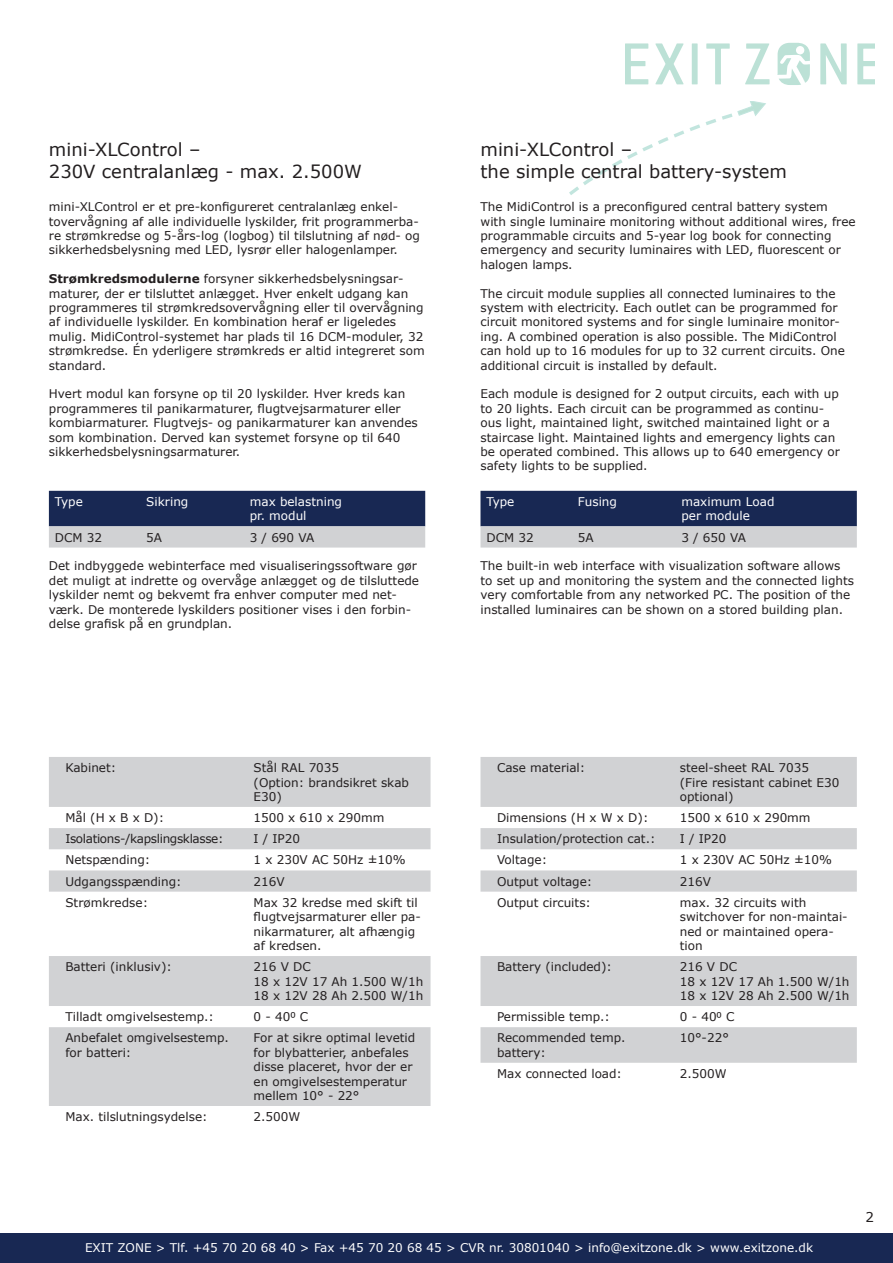
<style>
.page{position:relative;width:893px;height:1263px;background:#fff}
.page>*{position:absolute;margin:0;border:0;box-sizing:border-box;transform-origin:0 0}
.t1{font:18px/21.6px "Verdana";color:#231f20}
.t2{font:13.5px "Verdana";color:#231f20}
.t3{font:12px/14.4px "Verdana";color:#231f20}
.t4{font:12px/14.4px "Verdana";color:#fff}
.t5{font:12px "Verdana";letter-spacing:-.03em;color:#231f20}
.s1{font-weight:700}
</style>
<div class="page">
<svg style="left:625px;top:43px;width:23px;height:41px"></svg>
<svg style="left:655px;top:43px;width:28px;height:41px"></svg>
<div style="left:692px;top:43px;width:6px;height:41px;background:#bce1d6"></div>
<svg style="left:706px;top:43px;width:24px;height:41px"></svg>
<svg style="left:745px;top:43px;width:24px;height:41px"></svg>
<svg style="left:820px;top:43px;width:27px;height:41px"></svg>
<svg style="left:857px;top:43px;width:17px;height:41px"></svg>
<svg style="left:778px;top:43px;width:32px;height:42px"></svg>
<svg style="left:737px;top:101px;width:29px;height:15px"></svg>
<div style="left:0;top:1233px;width:893px;height:30px;background:#182853"></div>
<svg style="left:49px;top:491px;width:376px;height:56px;background:#5d6783"></svg>
<svg style="left:480px;top:491px;width:377px;height:56px;background:#5d6783"></svg>
<svg style="left:49px;top:757px;width:382px;height:349px;fill:#d1d2d4"></svg>
<svg style="left:480px;top:757px;width:377px;height:306px;fill:#d1d2d4"></svg>
<p class="t1" style="left:49px;top:139px;width:315px">mini-XLControl –<br>230V centralanlæg - max. 2.500W</p>
<p class="t1" style="left:480px;top:139px;width:308px">mini-XLControl –<br>the simple central battery-system</p>
<p class="t3" style="left:49px;top:199px;width:373px">mini-XLControl er et pre-konfigureret centralanlæg enkel&shy;tovervågning af alle individuelle lyskilder, frit programmerba&shy;re strømkredse og 5-års-log (logbog) til tilslutning af nød- og sikkerhedsbelysning med LED, lysrør eller halogenlamper.</p>
<p class="t3" style="left:49px;top:271px;width:377px"><span class="s1">Strømkredsmodulerne</span> forsyner sikkerhedsbelysningsar&shy;maturer, der er tilsluttet anlægget. Hver enkelt udgang kan programmeres til strømkredsovervågning eller til overvågning af individuelle lyskilder. En kombination heraf er ligeledes mulig. MidiControl-systemet har plads til 16 DCM-moduler, 32 strømkredse. Én yderligere strømkreds er altid integreret som standard.</p>
<p class="t3" style="left:49px;top:387px;width:370px">Hvert modul kan forsyne op til 20 lyskilder. Hver kreds kan programmeres til panikarmaturer, flugtvejsarmaturer eller kombiarmaturer. Flugtvejs- og panikarmaturer kan anvendes som kombination. Derved kan systemet forsyne op til 640 sikkerhedsbelysningsarmaturer.</p>
<p class="t4" style="left:55px;top:494px;width:29px">Type</p>
<p class="t4" style="left:146px;top:494px;width:44px">Sikring</p>
<p class="t4" style="left:250px;top:494px;width:94px">max belastning pr. modul</p>
<p class="t3" style="left:55px;top:530px;width:49px">DCM 32</p>
<p class="t3" style="left:146px;top:530px;width:17px">5A</p>
<p class="t3" style="left:250px;top:530px;width:66px">3 / 690 VA</p>
<p class="t3" style="left:49px;top:559px;width:372px">Det indbyggede webinterface med visualiseringssoftware gør det muligt at indrette og overvåge anlægget og de tilsluttede lyskilder nemt og bekvemt fra enhver computer med net&shy;værk. De monterede lyskilders positioner vises i den forbin&shy;delse grafisk på en grundplan.</p>
<p class="t3" style="left:480px;top:199px;width:377px">The MidiControl is a preconfigured central battery system with single luminaire monitoring without additional wires, free programmable circuits and 5-year log book for connecting emergency and security luminaires with LED, fluorescent or halogen lamps.</p>
<p class="t3" style="left:480px;top:286px;width:366px">The circuit module supplies all connected luminaires to the system with electricity. Each outlet can be programmed for circuit monitored systems and for single luminaire monitor&shy;ing. A combined operation is also possible. The MidiControl can hold up to 16 modules for up to 32 current circuits. One additional circuit is installed by default.</p>
<p class="t3" style="left:480px;top:387px;width:361px">Each module is designed for 2 output circuits, each with up to 20 lights. Each circuit can be programmed as continu&shy;ous light, maintained light, switched maintained light or a staircase light. Maintained lights and emergency lights can be operated combined. This allows up to 640 emergency or safety lights to be supplied.</p>
<p class="t4" style="left:486px;top:494px;width:29px">Type</p>
<p class="t4" style="left:578px;top:494px;width:41px">Fusing</p>
<p class="t4" style="left:681px;top:494px;width:95px">maximum Load per module</p>
<p class="t3" style="left:486px;top:530px;width:49px">DCM 32</p>
<p class="t3" style="left:578px;top:530px;width:17px">5A</p>
<p class="t3" style="left:681px;top:530px;width:66px">3 / 650 VA</p>
<p class="t3" style="left:480px;top:559px;width:375px">The built-in web interface with visualization software allows to set up and monitoring the system and the connected lights very comfortable from any networked PC. The position of the installed luminaires can be shown on a stored building plan.</p>
<p class="t3" style="left:65px;top:760px;width:52px">Kabinet:</p>
<p class="t3" style="left:254px;top:760px;width:157px">Stål RAL 7035<br>(Option: brandsikret skab<br>E30)</p>
<p class="t3" style="left:65px;top:810px;width:100px">Mål (H x B x D):</p>
<p class="t3" style="left:254px;top:810px;width:132px">1500 x 610 x 290mm</p>
<p class="t5" style="left:65px;top:831px;width:160px">Isolations-/kapslingsklasse:</p>
<p class="t3" style="left:254px;top:831px;width:48px">I / IP20</p>
<p class="t3" style="left:65px;top:853px;width:86px">Netspænding:</p>
<p class="t3" style="left:254px;top:853px;width:154px">1 x 230V AC 50Hz ±10%</p>
<p class="t3" style="left:65px;top:874px;width:118px">Udgangsspænding:</p>
<p class="t3" style="left:254px;top:874px;width:33px">216V</p>
<p class="t3" style="left:65px;top:895px;width:84px">Strømkredse:</p>
<p class="t3" style="left:254px;top:895px;width:169px">Max 32 kredse med skift til flugtvejsarmaturer eller pa&shy;nikarmaturer, alt afhængig af kredsen.</p>
<p class="t3" style="left:65px;top:959px;width:108px">Batteri (inklusiv):</p>
<p class="t3" style="left:254px;top:959px;width:59px">216 V DC</p>
<p class="t3" style="left:254px;top:974px;width:171px">18 x 12V 17 Ah 1.500 W/1h</p>
<p class="t3" style="left:254px;top:988px;width:171px">18 x 12V 28 Ah 2.500 W/1h</p>
<p class="t3" style="left:65px;top:1009px;width:150px">Tilladt omgivelsestemp.:</p>
<p class="t3" style="left:254px;top:1009px;width:56px">0 - 400 C</p>
<p class="t3" style="left:65px;top:1031px;width:165px">Anbefalet omgivelsestemp. for batteri:</p>
<p class="t3" style="left:254px;top:1031px;width:163px">For at sikre optimal levetid for blybatterier, anbefales disse placeret, hvor der er en omgivelsestemperatur mellem 10° - 22°</p>
<p class="t3" style="left:65px;top:1109px;width:144px">Max. tilslutningsydelse:</p>
<p class="t3" style="left:254px;top:1109px;width:48px">2.500W</p>
<p class="t3" style="left:497px;top:760px;width:90px">Case material:</p>
<p class="t3" style="left:680px;top:760px;width:161px">steel-sheet RAL 7035 (Fire resistant cabinet E30 optional)</p>
<p class="t3" style="left:497px;top:810px;width:153px">Dimensions (H x W x D):</p>
<p class="t3" style="left:680px;top:810px;width:132px">1500 x 610 x 290mm</p>
<p class="t3" style="left:497px;top:831px;width:160px">Insulation/protection cat.:</p>
<p class="t3" style="left:680px;top:831px;width:48px">I / IP20</p>
<p class="t3" style="left:497px;top:853px;width:52px">Voltage:</p>
<p class="t3" style="left:680px;top:853px;width:154px">1 x 230V AC 50Hz ±10%</p>
<p class="t3" style="left:497px;top:874px;width:97px">Output voltage:</p>
<p class="t3" style="left:680px;top:874px;width:33px">216V</p>
<p class="t3" style="left:497px;top:895px;width:96px">Output circuits:</p>
<p class="t3" style="left:680px;top:895px;width:169px">max. 32 circuits with switchover for non-maintai&shy;ned or maintained opera&shy;tion</p>
<p class="t3" style="left:497px;top:959px;width:116px">Battery (included):</p>
<p class="t3" style="left:680px;top:959px;width:59px">216 V DC</p>
<p class="t3" style="left:680px;top:974px;width:171px">18 x 12V 17 Ah 1.500 W/1h</p>
<p class="t3" style="left:680px;top:988px;width:171px">18 x 12V 28 Ah 2.500 W/1h</p>
<p class="t3" style="left:497px;top:1009px;width:114px">Permissible temp.:</p>
<p class="t3" style="left:680px;top:1009px;width:56px">0 - 400 C</p>
<p class="t3" style="left:497px;top:1031px;width:130px">Recommended temp. battery:</p>
<p class="t3" style="left:680px;top:1031px;width:50px">10°-22°</p>
<p class="t3" style="left:497px;top:1066px;width:127px">Max connected load:</p>
<p class="t3" style="left:680px;top:1066px;width:48px">2.500W</p>
<p class="t4" style="left:85px;top:1240px;width:730px">EXIT ZONE &gt; Tlf. +45 70 20 68 40 &gt; Fax +45 70 20 68 45 &gt; CVR nr. 30801040 &gt; info@exitzone.dk &gt; www.exitzone.dk</p>
<p class="t2" style="left:865px;top:1208px;width:10px">2</p>
</div>
